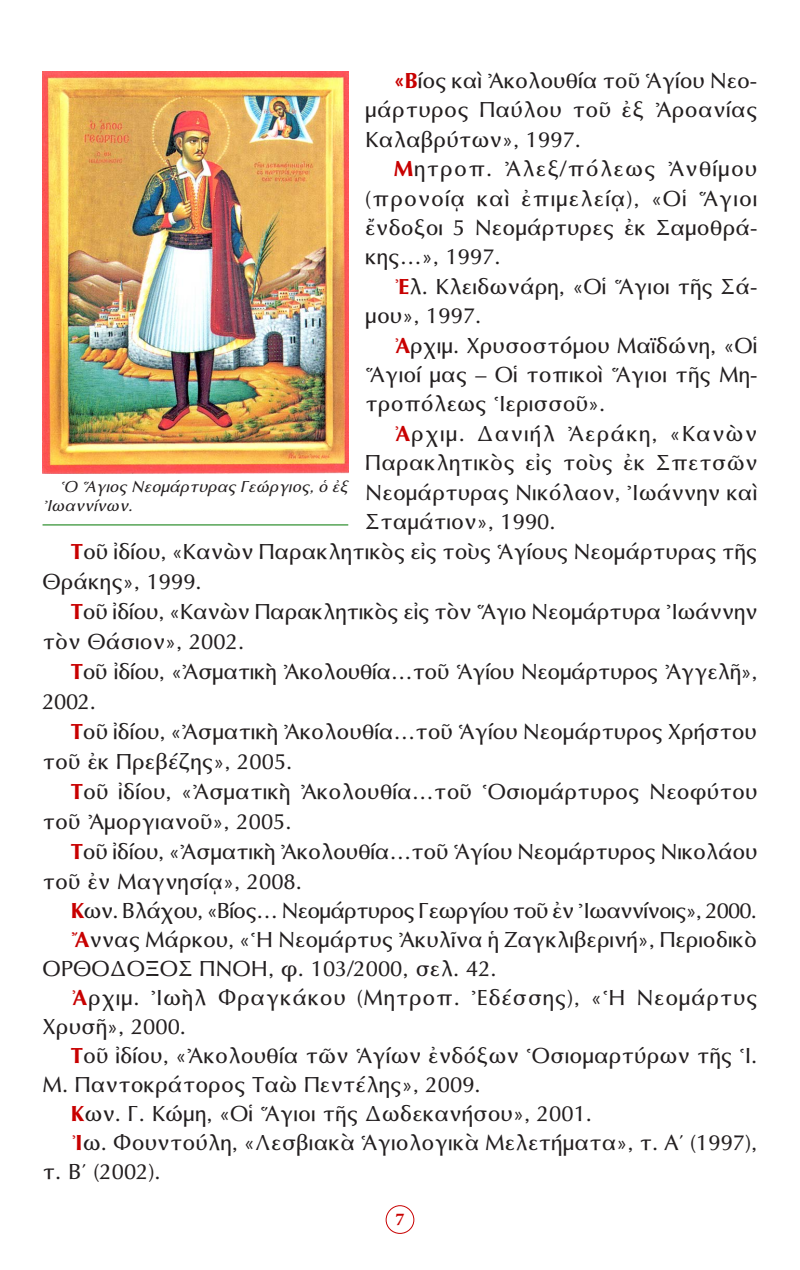
<style>
.page{position:relative;width:800px;height:1270px;background:#fff}
.page>*{position:absolute;margin:0;border:0;box-sizing:border-box;transform-origin:0 0}
.t1{font:22px/29.4px "CTOS Optima Roman Test 2";color:#231f20}
.t2{font:22px/30px "CTOS Optima Roman Test 2";letter-spacing:-.02em;color:#231f20}
.t3{font:22px/29px "CTOS Optima Roman Test 2";letter-spacing:.025em;color:#231f20}
.t4{font:22px "CTOS Optima Roman Test 2";letter-spacing:-.04em;color:#231f20}
.t5{font:700 18px "Minion Pro";color:#c80000}
.lez{font:16px/19.2px "CTOS Optima Oblique Test 1";color:#231f20}
.s1{font-family:"CTOS Optima Bold Test 2";color:#c80000}
</style>
<div class="page">
<div style="left:300px;top:1197px;width:123px;height:48px;border:1px solid #fff;border-radius:50%"></div>
<div style="left:386px;top:1205px;width:28px;height:29px;border:1px solid #c80000;border-radius:50%"></div>
<img style="left:43px;top:71px;width:305px;height:402px">
<hr style="left:42px;top:524px;width:306px;height:1px;background:#070">
<p class="t1" style="left:365px;top:66px;width:393px;text-align:justify;text-indent:28px"><span class="s1">«Β</span>ίος καὶ Ἀκολουθία τοῦ Ἁγίου Νεο&shy;μάρτυρος Παύλου τοῦ ἐξ Ἀροανίας Καλαβρύτων», 1997.</p>
<p class="t1" style="left:365px;top:154px;width:393px;text-align:justify;text-indent:28px"><span class="s1">Μ</span>ητροπ. Ἀλεξ/πόλεως Ἀνθίμου (προνοίᾳ καὶ ἐπιμελείᾳ), «Οἱ Ἅγιοι ἔνδοξοι 5 Νεομάρτυρες ἐκ Σαμοθρά&shy;κης…», 1997.</p>
<p class="t1" style="left:365px;top:272px;width:393px;text-indent:28px"><span class="s1">Ἐ</span>λ. Κλειδωνάρη, «Οἱ Ἅγιοι τῆς Σά&shy;μου», 1997.</p>
<p class="t1" style="left:365px;top:331px;width:393px;text-align:justify;text-indent:28px"><span class="s1">Ἀ</span>ρχιμ. Χρυσοστόμου Μαϊδώνη, «Οἱ Ἅγιοί μας – Οἱ τοπικοὶ Ἅγιοι τῆς Μη&shy;τροπόλεως Ἱερισσοῦ».</p>
<p class="t1" style="left:365px;top:419px;width:393px;text-align:justify;text-indent:28px"><span class="s1">Ἀ</span>ρχιμ. Δανιήλ Ἀεράκη, «Κανὼν Παρακλητικὸς εἰς τοὺς ἐκ Σπετσῶν Νεομάρτυρας Νικόλαον, Ἰωάννην καὶ Σταμάτιον», 1990.</p>
<p class="t1" style="left:42px;top:537px;width:716px;line-height:30px;text-indent:28px"><span class="s1">Τ</span>οῦ ἰδίου, «Κανὼν Παρακλητικὸς εἰς τοὺς Ἁγίους Νεομάρτυρας τῆς<br>Θράκης», 1999.</p>
<p class="t1" style="left:42px;top:597px;width:716px;line-height:30px;text-indent:28px"><span class="s1">Τ</span>οῦ ἰδίου, «Κανὼν Παρακλητικὸς εἰς τὸν Ἅγιο Νεομάρτυρα Ἰωάννην τὸν Θάσιον», 2002.</p>
<p class="t2" style="left:42px;top:657px;width:716px;text-indent:28px"><span class="s1">Τ</span>οῦ ἰδίου, «Ἀσματικὴ Ἀκολουθία…τοῦ Ἁγίου Νεομάρτυρος Ἀγγελῆ»,<br>2002.</p>
<p class="t1" style="left:42px;top:717px;width:716px;line-height:30px;text-indent:28px"><span class="s1">Τ</span>οῦ ἰδίου, «Ἀσματικὴ Ἀκολουθία…τοῦ Ἁγίου Νεομάρτυρος Χρήστου τοῦ ἐκ Πρεβέζης», 2005.</p>
<p class="t1" style="left:42px;top:777px;width:716px;line-height:30px;text-indent:28px"><span class="s1">Τ</span>οῦ ἰδίου, «Ἀσματικὴ Ἀκολουθία…τοῦ Ὁσιομάρτυρος Νεοφύτου τοῦ Ἀμοργιανοῦ», 2005.</p>
<p class="t1" style="left:42px;top:837px;width:716px;line-height:30px;text-indent:28px"><span class="s1">Τ</span>οῦ ἰδίου, «Ἀσματικὴ Ἀκολουθία…τοῦ Ἁγίου Νεομάρτυρος Νικολάου τοῦ ἐν Μαγνησίᾳ», 2008.</p>
<p class="t4" style="left:71px;top:898px;width:687px"><span class="s1">Κ</span>ων. Βλάχου, «Βίος… Νεομάρτυρος Γεωργίου τοῦ ἐν Ἰωαννίνοις», 2000.</p>
<p class="t1" style="left:42px;top:925px;width:715px;text-indent:28px"><span class="s1">Ἄ</span>ννας Μάρκου, «Ἡ Νεομάρτυς Ἀκυλῖνα ἡ Ζαγκλιβερινή», Περιοδικὸ<br>ΟΡΘΟΔΟΞΟΣ ΠΝΟΗ, φ. 103/2000, σελ. 42.</p>
<p class="t3" style="left:42px;top:983px;width:716px;text-indent:28px"><span class="s1">Ἀ</span>ρχιμ. Ἰωὴλ Φραγκάκου (Μητροπ. Ἐδέσσης), «Ἡ Νεομάρτυς<br>Χρυσῆ», 2000.</p>
<p class="t1" style="left:42px;top:1041px;width:716px;text-indent:28px"><span class="s1">Τ</span>οῦ ἰδίου, «Ἀκολουθία τῶν Ἁγίων ἐνδόξων Ὁσιομαρτύρων τῆς Ἱ.<br>Μ. Παντοκράτορος Ταὼ Πεντέλης», 2009.</p>
<p class="t1" style="left:71px;top:1099px;width:522px"><span class="s1">Κ</span>ων. Γ. Κώμη, «Οἱ Ἅγιοι τῆς Δωδεκανήσου», 2001.</p>
<p class="t1" style="left:42px;top:1128px;width:716px;text-indent:28px"><span class="s1">Ἰ</span>ω. Φουντούλη, «Λεσβιακὰ Ἁγιολογικὰ Μελετήματα», τ. Α´ (1997), τ. Β΄ (2002).</p>
<p class="t5" style="left:395px;top:1207px;width:10px">7</p>
<p class="lez" style="left:42px;top:477px;width:307px;text-indent:17px">Ὁ Ἅγιος Νεομάρτυρας Γεώργιος, ὁ ἐξ<br>Ἰωαννίνων.</p>
</div>
